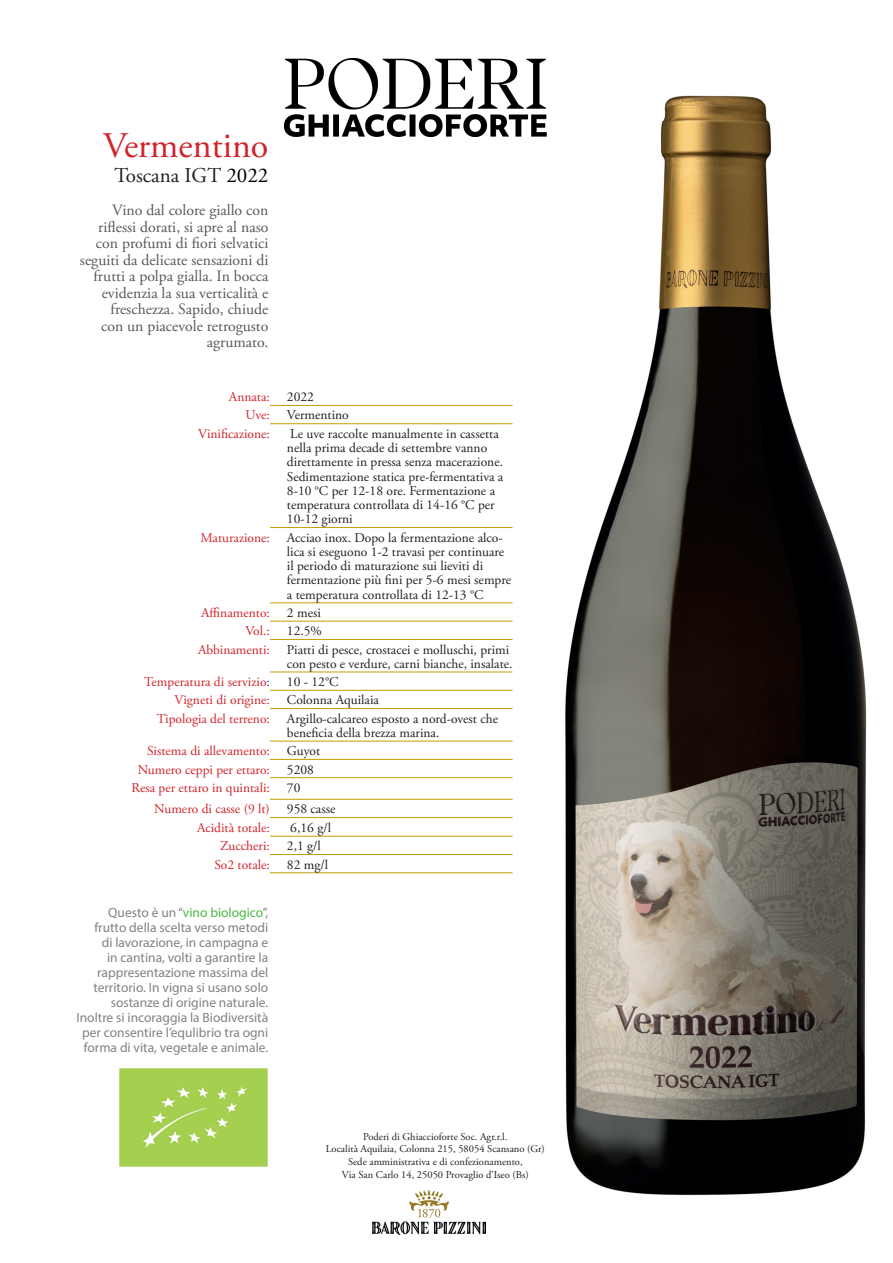
<style>
.page{position:relative;width:893px;height:1263px;background:#fff}
.page>*{position:absolute;margin:0;border:0;box-sizing:border-box;transform-origin:0 0}
.t1{font:36px "Adobe Garamond Pro";color:#d1232a}
.t2{font:21px "Adobe Garamond Pro";color:#231f20}
.t3{font:15.75px/16.5px "Adobe Garamond Pro";color:#57585a;text-align:right}
.t4{font:13.5px/14.2px "Adobe Garamond Pro";color:#231f20}
.t5{font:13.5px/15px "Myriad Pro";color:#808285;text-align:right}
.t6{font:13.5px "Adobe Garamond Pro";color:#d1232a}
.t7{font:10.5px/12.6px "Adobe Garamond Pro";color:#231f20;text-align:center}
.s1{color:#000002}
.s2{color:#013d7d}
.s3{color:#4cb848}
</style>
<div class="page">
<hr style="left:270px;top:777px;width:243px;height:1px;background:#c29e05">
<hr style="left:270px;top:799px;width:243px;height:1px;background:#c29e05">
<hr style="left:270px;top:817px;width:243px;height:1px;background:#c29e05">
<hr style="left:270px;top:836px;width:243px;height:1px;background:#c29e05">
<hr style="left:270px;top:854px;width:243px;height:1px;background:#c29e05">
<hr style="left:270px;top:872px;width:243px;height:1px;background:#c29e05">
<hr style="left:270px;top:405px;width:243px;height:1px;background:#c29e05">
<hr style="left:270px;top:423px;width:243px;height:1px;background:#c29e05">
<hr style="left:270px;top:527px;width:243px;height:1px;background:#c29e05">
<hr style="left:270px;top:603px;width:243px;height:1px;background:#c29e05">
<hr style="left:270px;top:621px;width:243px;height:1px;background:#c29e05">
<hr style="left:270px;top:639px;width:243px;height:1px;background:#c29e05">
<hr style="left:270px;top:672px;width:243px;height:1px;background:#c29e05">
<hr style="left:270px;top:690px;width:243px;height:1px;background:#c29e05">
<hr style="left:270px;top:708px;width:243px;height:1px;background:#c29e05">
<hr style="left:270px;top:741px;width:243px;height:1px;background:#c29e05">
<hr style="left:270px;top:759px;width:243px;height:1px;background:#c29e05">
<img style="left:372px;top:1191px;width:114px;height:44px">
<img style="left:119px;top:1068px;width:149px;height:99px">
<img style="left:284px;top:58px;width:262px;height:78px">
<img style="left:565px;top:95px;width:302px;height:1100px">
<h1 class="t1" style="left:103px;top:123px;width:167px">Vermentino</h1>
<h2 class="t2" style="left:115px;top:163px;width:155px">Toscana IGT <span class="s1">2022</span></h2>
<p class="t3" style="left:80px;top:202px;width:190px">Vino dal colore giallo con riflessi dorati, si apre al naso con profumi di fiori selvatici seguiti da delicate sensazioni di frutti a polpa gialla. In bocca evidenzia la sua verticalità e freschezza. Sapido, chiude<br>con un piacevole retrogusto agrumato.</p>
<p class="t6" style="left:229px;top:389px;width:43px">Annata:</p>
<p class="t4" style="left:287px;top:390px;width:28px">2022</p>
<p class="t6" style="left:246px;top:407px;width:26px">Uve:</p>
<p class="t4" style="left:287px;top:409px;width:63px">Vermentino</p>
<p class="t6" style="left:198px;top:425px;width:73px">Vinificazione:</p>
<p class="t4" style="left:287px;top:427px;width:218px">Le uve raccolte manualmente in cassetta nella prima decade di settembre vanno direttamente in pressa senza macerazione.<br>Sedimentazione statica pre-fermentativa a 8-10 °C per 12-18 ore. Fermentazione a temperatura controllata di 14-16 °C per 10-12 giorni</p>
<p class="t6" style="left:200px;top:529px;width:71px">Maturazione:</p>
<p class="t4" style="left:287px;top:531px;width:226px">Acciao inox. Dopo la fermentazione alco&shy;lica si eseguono 1-2 travasi per continuare il periodo di maturazione sui lieviti di fermentazione più fini per 5-6 mesi sempre a temperatura controllata di 12-13 °C</p>
<p class="t6" style="left:201px;top:604px;width:70px">Affinamento:</p>
<p class="t4" style="left:287px;top:606px;width:35px">2 mesi</p>
<p class="t6" style="left:245px;top:623px;width:26px">Vol.:</p>
<p class="t4" style="left:287px;top:624px;width:37px">12.5%</p>
<p class="t6" style="left:198px;top:641px;width:73px">Abbinamenti:</p>
<p class="t4" style="left:287px;top:643px;width:227px">Piatti di pesce, crostacei e molluschi, primi con pesto e verdure, carni bianche, insalate.</p>
<p class="t6" style="left:144px;top:674px;width:127px">Temperatura di servizio<span class="s2">:</span></p>
<p class="t4" style="left:287px;top:675px;width:53px">10 - 12°C</p>
<p class="t6" style="left:174px;top:692px;width:97px">Vigneti di origine:</p>
<p class="t4" style="left:287px;top:693px;width:93px">Colonna Aquilaia</p>
<p class="t6" style="left:157px;top:710px;width:115px">Tipologia del terreno:</p>
<p class="t4" style="left:287px;top:712px;width:213px">Argillo-calcareo esposto a nord-ovest che beneficia della brezza marina.</p>
<p class="t6" style="left:147px;top:743px;width:124px">Sistema di allevamento:</p>
<p class="t4" style="left:287px;top:744px;width:35px">Guyot</p>
<p class="t6" style="left:138px;top:761px;width:134px">Numero ceppi per ettaro:</p>
<p class="t4" style="left:287px;top:763px;width:28px">5208</p>
<p class="t6" style="left:131px;top:779px;width:140px">Resa per ettaro in quintali:</p>
<p class="t4" style="left:287px;top:781px;width:15px">70</p>
<p class="t6" style="left:154px;top:801px;width:117px">Numero di casse (9 lt)</p>
<p class="t4" style="left:287px;top:802px;width:50px">958 casse</p>
<p class="t6" style="left:197px;top:819px;width:74px">Acidità totale:</p>
<p class="t4" style="left:290px;top:821px;width:42px">6,16 g/l</p>
<p class="t6" style="left:220px;top:838px;width:51px">Zuccheri:</p>
<p class="t4" style="left:287px;top:839px;width:36px">2,1 g/l</p>
<p class="t6" style="left:214px;top:856px;width:57px">So2 totale:</p>
<p class="t4" style="left:287px;top:858px;width:43px">82 mg/l</p>
<p class="t5" style="left:76px;top:905px;width:193px">Questo è un “<span class="s3">vino biologico</span>”, frutto della scelta verso metodi<br>di lavorazione, in campagna e<br>in cantina, volti a garantire la rappresentazione massima del territorio. In vigna si usano solo sostanze di origine naturale.<br>Inoltre si incoraggia la Biodiversità per consentire l’equlibrio tra ogni forma di vita, vegetale e animale.</p>
<p class="t7" style="left:326px;top:1130px;width:221px">Poderi di Ghiaccioforte Soc. Agr.r.l.<br>Località Aquilaia, Colonna 215, 58054 Scansano (Gr)<br>Sede amministrativa e di confezionamento,<br>Via San Carlo 14, 25050 Provaglio d’Iseo (Bs)</p>
</div>
